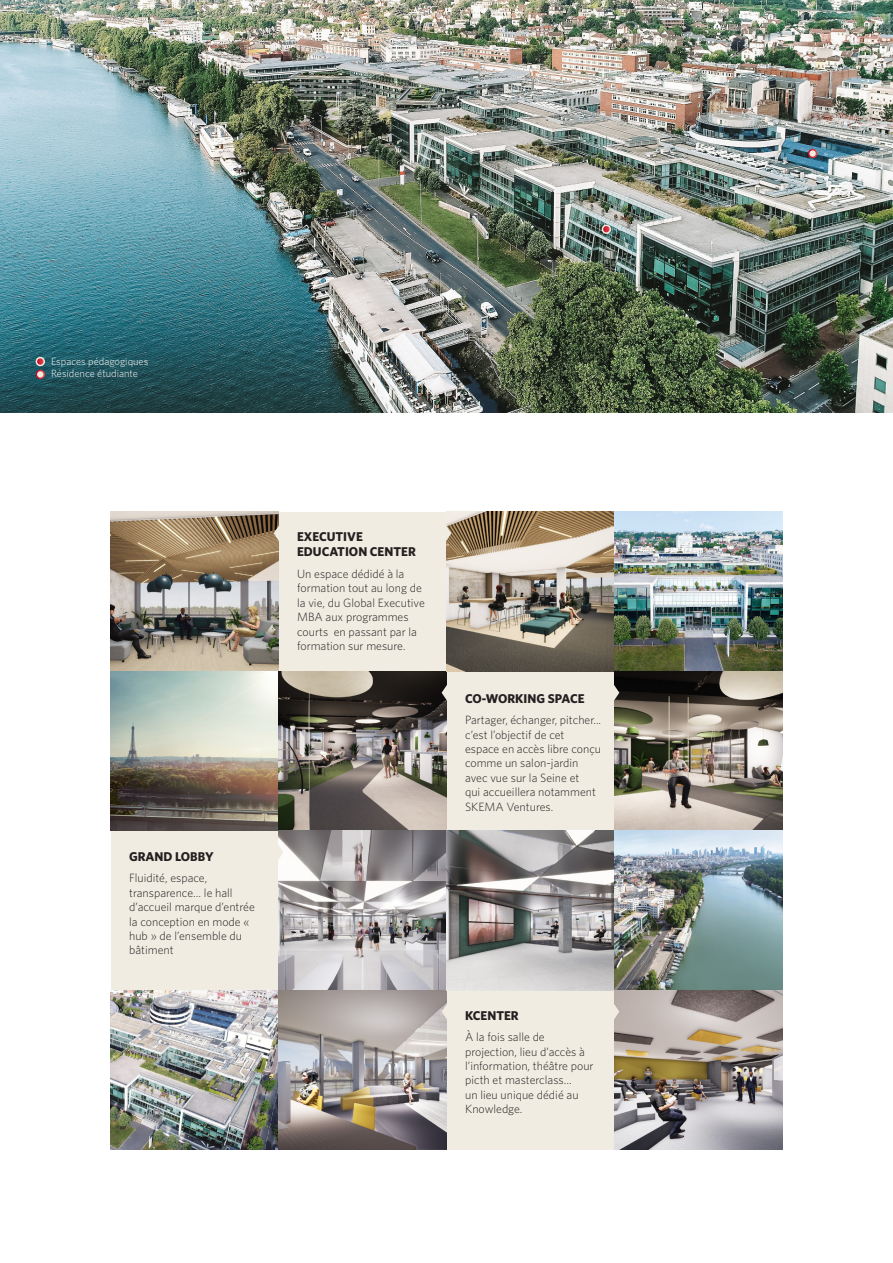
<style>
.page{position:relative;width:893px;height:1263px;background:#fff}
.page>*{position:absolute;margin:0;border:0;box-sizing:border-box;transform-origin:0 0}
.t1{font:700 12.75px/15.3px "Whitney";color:#231f20}
.t2{font:300 12px/14.4px "Whitney";color:#231f20}
.t3{font:300 10.5px "Whitney HTF";color:#fff}
</style>
<div class="page">
<img style="left:0;top:0;width:893px;height:412px">
<div style="left:36px;top:357px;width:9px;height:9px;border:2px solid #f1ece1;border-radius:50%"></div>
<div style="left:36px;top:370px;width:8px;height:8px;background:#f1ece1;border-radius:50%"></div>
<div style="left:36px;top:370px;width:9px;height:9px;border:2px solid #fff;border-radius:50%"></div>
<svg style="left:602px;top:225px;width:8px;height:8px"></svg>
<div style="left:602px;top:225px;width:9px;height:9px;border:2px solid #f1ece1;border-radius:50%"></div>
<div style="left:809px;top:150px;width:7px;height:7px;background:#f1ece1;border-radius:50%"></div>
<div style="left:808px;top:149px;width:9px;height:9px;border:2px solid #fff;border-radius:50%"></div>
<div style="left:111px;top:512px;width:671px;height:637px;background:#f1ece1"></div>
<img style="left:111px;top:512px;width:168px;height:319px">
<img style="left:111px;top:990px;width:168px;height:159px">
<img style="left:279px;top:671px;width:167px;height:478px">
<img style="left:446px;top:512px;width:336px;height:159px">
<img style="left:446px;top:831px;width:168px;height:159px">
<img style="left:614px;top:671px;width:168px;height:478px">
<svg style="left:446px;top:525px;width:5px;height:16px"></svg>
<svg style="left:274px;top:525px;width:5px;height:16px"></svg>
<svg style="left:614px;top:685px;width:5px;height:16px"></svg>
<svg style="left:442px;top:685px;width:5px;height:16px"></svg>
<svg style="left:278px;top:844px;width:5px;height:16px"></svg>
<svg style="left:614px;top:1003px;width:5px;height:17px"></svg>
<svg style="left:442px;top:1003px;width:5px;height:17px"></svg>
<p class="t3" style="left:51px;top:355px;width:99px">Espaces pédagogiques</p>
<p class="t3" style="left:51px;top:368px;width:89px">Résidence étudiante</p>
<p class="t1" style="left:129px;top:848px;width:86px">GRAND LOBBY</p>
<p class="t2" style="left:129px;top:870px;width:127px">Fluidité, espace, transparence… le hall d’accueil marque d’entrée la conception en mode « hub » de l’ensemble du bâtiment</p>
<p class="t1" style="left:297px;top:529px;width:120px">EXECUTIVE<br>EDUCATION CENTER</p>
<p class="t2" style="left:297px;top:566px;width:129px">Un espace dédidé à la formation tout au long de la vie, du Global Executive<br>MBA aux programmes courts en passant par la formation sur mesure.</p>
<p class="t1" style="left:465px;top:690px;width:121px">CO-WORKING SPACE</p>
<p class="t2" style="left:465px;top:712px;width:138px">Partager, échanger, pitcher... c’est l’objectif de cet espace en accès libre conçu comme un salon-jardin avec vue sur la Seine et<br>qui accueillera notamment<br>SKEMA Ventures.</p>
<p class="t1" style="left:465px;top:1007px;width:55px">KCENTER</p>
<p class="t2" style="left:465px;top:1029px;width:130px">À la fois salle de projection, lieu d’accès à l’information, théâtre pour picth et masterclass…<br>un lieu unique dédié au<br>Knowledge.</p>
</div>
